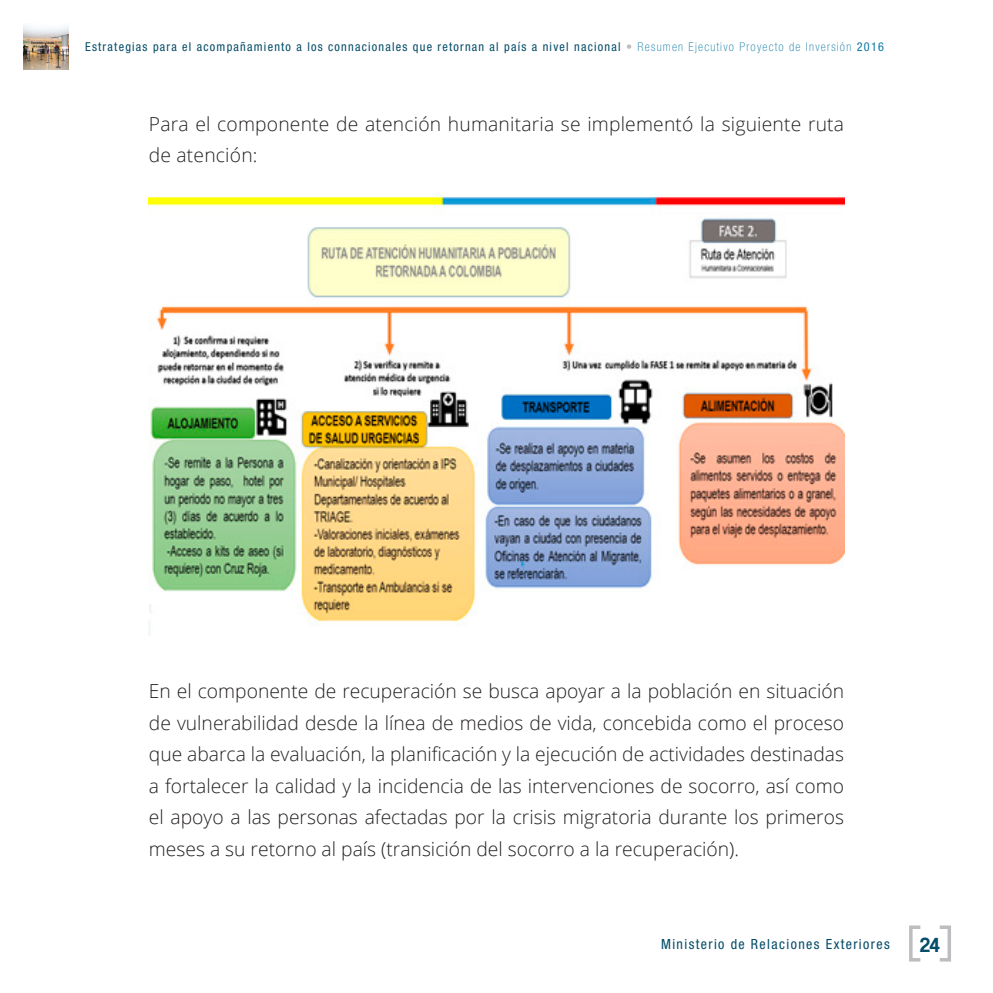
<style>
.page{position:relative;width:993px;height:993px;background:#fff}
.page>*{position:absolute;margin:0;border:0;box-sizing:border-box;transform-origin:0 0}
.t1{font:21px "Coolvetica Rg";color:#044c68}
.t2{font:300 19.25px/31.5px "Open Sans";letter-spacing:.01em;color:#231f20}
.t3{font:condensed 14px "Helvetica Neue LT Std";letter-spacing:.1em;color:#044c68}
.t4{font:condensed 12.25px "Helvetica Neue LT Std";letter-spacing:.1em;color:#044c68}
.s1{color:#bcbdc0}
.s2{font-weight:100;color:#117aa5}
.s3{color:#117aa5}
</style>
<div class="page">
<div style="left:937px;top:925px;width:13px;height:36px;border:4px solid #bcbdc0"></div>
<div style="left:908px;top:925px;width:13px;height:36px;border:4px solid #bcbdc0"></div>
<img style="left:23px;top:24px;width:46px;height:46px">
<img style="left:149px;top:197px;width:694px;height:438px">
<p class="t4" style="left:85px;top:39px;width:800px">Estrategias para el acompañamiento a los connacionales que retornan al país a nivel nacional <span class="s1">•</span> <span class="s2">Resumen Ejecutivo Proyecto de Inversión</span> <span class="s3">2016</span></p>
<p class="t2" style="left:149px;top:107px;width:696px">Para el componente de atención humanitaria se implementó la siguiente ruta de atención:</p>
<p class="t2" style="left:149px;top:674px;width:696px;text-align:justify">En el componente de recuperación se busca apoyar a la población en situación de vulnerabilidad desde la línea de medios de vida, concebida como el proceso que abarca la evaluación, la planificación y la ejecución de actividades destinadas a fortalecer la calidad y la incidencia de las intervenciones de socorro, así como el apoyo a las personas afectadas por la crisis migratoria durante los primeros meses a su retorno al país (transición del socorro a la recuperación).</p>
<p class="t3" style="left:660px;top:935px;width:230px">Ministerio de Relaciones Exteriores</p>
<p class="t1" style="left:919px;top:931px;width:21px">24</p>
</div>
